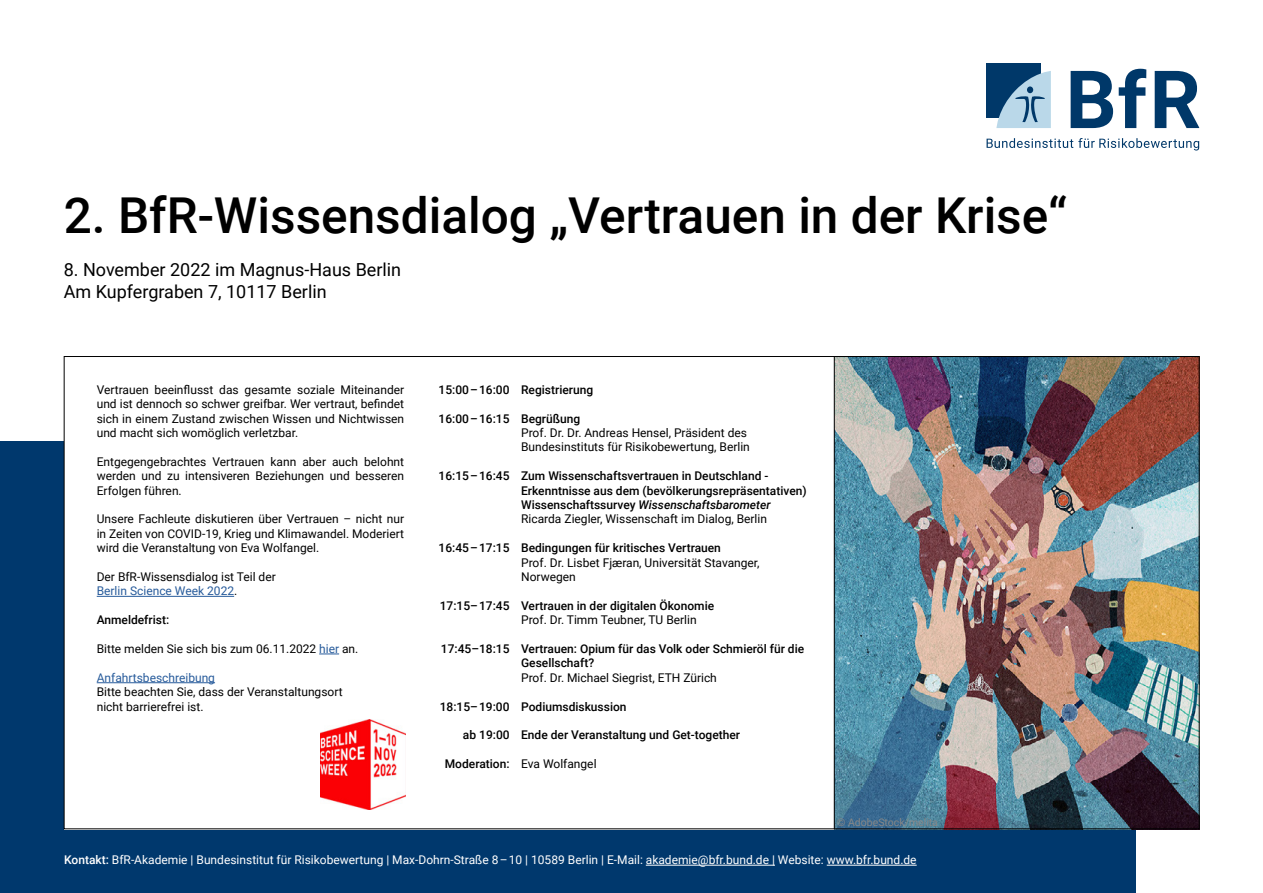
<style>
.page{position:relative;width:1263px;height:893px;background:#fff}
.page>*{position:absolute;margin:0;border:0;box-sizing:border-box;transform-origin:0 0}
.t1{font:500 49.5px "Roboto";color:#000}
.t2{font:18px/21.6px "Roboto";color:#000}
.t3{font:12px/14.4px "Roboto";color:#000}
.t4{font:500 12px/14.4px "Roboto";color:#000}
.t5{font:12px "Roboto";color:#fff}
.t6{font:12px "Roboto";color:#275b9b}
.t7{font:10.5px "Roboto";color:#878787}
.s1{color:#275b9b}
.s2{font-style:italic}
.s3{font-weight:400}
.s4{font-weight:500}
</style>
<div class="page">
<div style="left:0;top:441px;width:1135px;height:452px;background:#00386d"></div>
<img style="left:835px;top:358px;width:362px;height:469px">
<svg style="left:986px;top:138px;width:213px;height:13px"></svg>
<svg style="left:1071px;top:69px;width:128px;height:59px"></svg>
<div style="left:986px;top:64px;width:55px;height:54px;background:#003869"></div>
<svg style="left:996px;top:71px;width:55px;height:57px"></svg>
<div style="left:64px;top:356px;width:770px;height:473px;background:#fff"></div>
<hr style="left:97px;top:596px;width:137px;height:1px;background:#275b9b">
<svg style="left:319px;top:654px;width:20px;height:1px"></svg>
<hr style="left:97px;top:682px;width:118px;height:1px;background:#275b9b">
<hr style="left:834px;top:356px;width:1px;height:473px;background:#000">
<hr style="left:646px;top:865px;width:129px;height:1px;background:#fff">
<hr style="left:827px;top:865px;width:90px;height:1px;background:#fff">
<img style="left:320px;top:719px;width:85px;height:90px">
<h1 class="t1" style="left:64px;top:180px;width:1005px">2. BfR-Wissensdialog „Vertrauen in der Krise“</h1>
<h2 class="t2" style="left:64px;top:258px;width:339px">8. November 2022 im Magnus-Haus Berlin<br>Am Kupfergraben 7, 10117 Berlin</h2>
<p class="t3" style="left:97px;top:382px;width:309px;text-align:justify">Vertrauen beeinflusst das gesamte soziale Miteinander und ist dennoch so schwer greifbar. Wer vertraut, befindet sich in einem Zustand zwischen Wissen und Nichtwissen und macht sich womöglich verletzbar.</p>
<p class="t3" style="left:97px;top:454px;width:309px;text-align:justify">Entgegengebrachtes Vertrauen kann aber auch belohnt werden und zu intensiveren Beziehungen und besseren Erfolgen führen.</p>
<p class="t3" style="left:97px;top:511px;width:309px;text-align:justify">Unsere Fachleute diskutieren über Vertrauen – nicht nur in Zeiten von COVID-19, Krieg und Klimawandel. Moderiert wird die Veranstaltung von Eva Wolfangel.</p>
<p class="t3" style="left:97px;top:569px;width:181px">Der BfR-Wissensdialog ist Teil der<br><span class="s1">Berlin Science Week 2022</span>.</p>
<p class="t4" style="left:97px;top:612px;width:74px">Anmeldefrist:</p>
<p class="t3" style="left:97px;top:641px;width:263px">Bitte melden Sie sich bis zum 06.11.2022 <span class="s1">hier</span> an.</p>
<p class="t6" style="left:97px;top:669px;width:120px">Anfahrtsbeschreibung</p>
<p class="t3" style="left:97px;top:684px;width:247px">Bitte beachten Sie, dass der Veranstaltungsort nicht barrierefrei ist.</p>
<p class="t4" style="left:438px;top:382px;width:73px">15:00 – 16:00</p>
<p class="t4" style="left:438px;top:411px;width:73px">16:00 – 16:15</p>
<p class="t4" style="left:438px;top:468px;width:73px">16:15 – 16:45</p>
<p class="t4" style="left:438px;top:540px;width:73px">16:45 – 17:15</p>
<p class="t4" style="left:440px;top:598px;width:71px">17:15– 17:45</p>
<p class="t4" style="left:441px;top:641px;width:70px">17:45–18:15</p>
<p class="t4" style="left:440px;top:699px;width:71px">18:15– 19:00</p>
<p class="t4" style="left:463px;top:727px;width:48px">ab 19:00</p>
<p class="t4" style="left:445px;top:756px;width:66px">Moderation:</p>
<p class="t4" style="left:521px;top:382px;width:74px">Registrierung</p>
<p class="t4" style="left:521px;top:411px;width:61px">Begrüßung</p>
<p class="t3" style="left:521px;top:425px;width:230px">Prof. Dr. Dr. Andreas Hensel, Präsident des<br>Bundesinstituts für Risikobewertung, Berlin</p>
<p class="t4" style="left:521px;top:468px;width:287px">Zum Wissenschaftsvertrauen in Deutschland - Erkenntnisse aus dem (bevölkerungsrepräsentativen)<br>Wissenschaftssurvey <span class="s2">Wissenschaftsbarometer </span><span class="s3">Ricarda Ziegler, Wissenschaft im Dialog, Berlin</span></p>
<p class="t4" style="left:521px;top:540px;width:201px">Bedingungen für kritisches Vertrauen</p>
<p class="t3" style="left:521px;top:555px;width:240px">Prof. Dr. Lisbet Fjæran, Universität Stavanger,<br>Norwegen</p>
<p class="t4" style="left:521px;top:598px;width:195px">Vertrauen in der digitalen Ökonomie</p>
<p class="t3" style="left:521px;top:612px;width:177px">Prof. Dr. Timm Teubner, TU Berlin</p>
<p class="t4" style="left:521px;top:641px;width:285px">Vertrauen: Opium für das Volk oder Schmieröl für die<br>Gesellschaft?</p>
<p class="t3" style="left:521px;top:670px;width:197px">Prof. Dr. Michael Siegrist, ETH Zürich</p>
<p class="t4" style="left:521px;top:699px;width:107px">Podiumsdiskussion</p>
<p class="t4" style="left:521px;top:727px;width:220px">Ende der Veranstaltung und Get-together</p>
<p class="t3" style="left:521px;top:756px;width:77px">Eva Wolfangel</p>
<p class="t7" style="left:837px;top:815px;width:102px">© AdobeStock/melita</p>
<p class="t5" style="left:64px;top:852px;width:854px"><span class="s4">Kontakt:</span> BfR-Akademie | Bundesinstitut für Risikobewertung | Max-Dohrn-Straße 8 – 10 | 10589 Berlin | E-Mail: akademie@bfr.bund.de | Website: www.bfr.bund.de</p>
</div>
